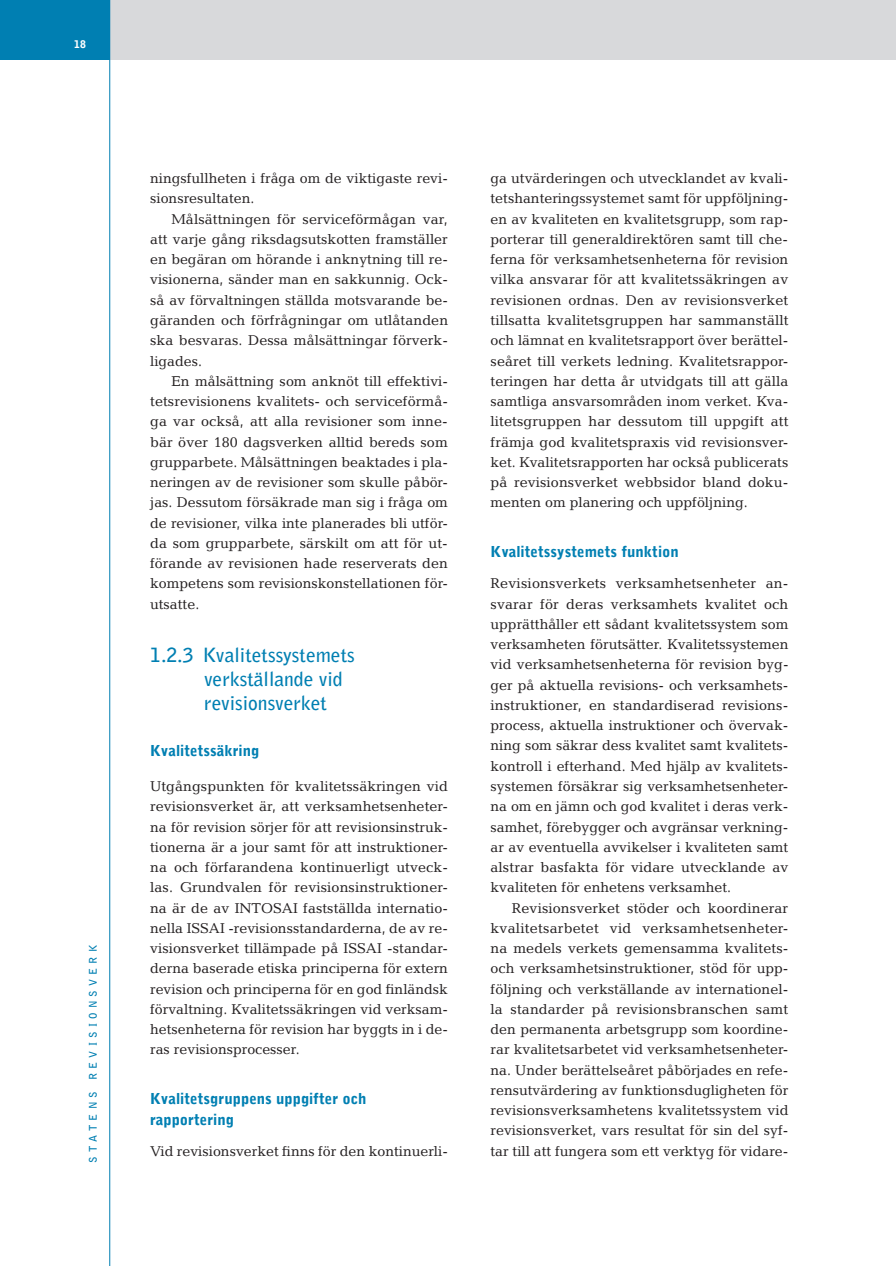
<style>
.page{position:relative;width:896px;height:1266px;background:#fff}
.page>*{position:absolute;margin:0;border:0;box-sizing:border-box;transform-origin:0 0}
.t1{font:700 19.5px/24px "Bell Gothic";color:#007fb2}
.t2{font:900 15px/20.2px "Bell Gothic";color:#007fb2}
.t3{font:14.25px/20.2px "Candida";color:#231f20;text-align:justify}
.t4{font:700 10.5px "Bell Gothic";letter-spacing:.4em;color:#007fb2}
.t5{font:900 10.5px "Bell Gothic";color:#fff}
</style>
<div class="page">
<div style="left:35px;top:0;width:859px;height:60px;background:#d8d9db"></div>
<div style="left:0;top:0;width:110px;height:60px;background:#007fb2"></div>
<hr style="left:894px;top:0;width:1px;height:60px;background:#d8d9db">
<hr style="left:109px;top:0;width:1px;height:1265px;background:#007fb2">
<p class="t5" style="left:74px;top:38px;width:13px">18</p>
<p class="t4" style="left:87px;top:1162px;width:219px;rotate:-90deg">STATENS REVISIONSVERK</p>
<p class="t3" style="left:150px;top:168px;width:299px">ningsfullheten i fråga om de viktigaste revi&shy;sionsresultaten.</p>
<p class="t3" style="left:150px;top:209px;width:299px;text-indent:21px">Målsättningen för serviceförmågan var, att varje gång riksdagsutskotten framställer en begäran om hörande i anknytning till re&shy;visionerna, sänder man en sakkunnig. Ock&shy;så av förvaltningen ställda motsvarande be&shy;gäranden och förfrågningar om utlåtanden ska besvaras. Dessa målsättningar förverk&shy;ligades.</p>
<p class="t3" style="left:150px;top:371px;width:299px;text-indent:21px">En målsättning som anknöt till effektivi&shy;tetsrevisionens kvalitets- och serviceförmå&shy;ga var också, att alla revisioner som inne&shy;bär över 180 dagsverken alltid bereds som grupparbete. Målsättningen beaktades i pla&shy;neringen av de revisioner som skulle påbör&shy;jas. Dessutom försäkrade man sig i fråga om de revisioner, vilka inte planerades bli utför&shy;da som grupparbete, särskilt om att för ut&shy;förande av revisionen hade reserverats den kompetens som revisionskonstellationen för&shy;utsatte.</p>
<h1 class="t1" style="left:204px;top:643px;width:152px;text-indent:-54px">1.2.3 Kvalitetssystemets verkställande vid revisionsverket</h1>
<p class="t2" style="left:150px;top:741px;width:111px">Kvalitetssäkring</p>
<p class="t3" style="left:150px;top:776px;width:299px">Utgångspunkten för kvalitetssäkringen vid revisionsverket är, att verksamhetsenheter&shy;na för revision sörjer för att revisionsinstruk&shy;tionerna är a jour samt för att instruktioner&shy;na och förfarandena kontinuerligt utveck&shy;las. Grundvalen för revisionsinstruktioner&shy;na är de av INTOSAI fastställda internatio&shy;nella ISSAI -revisionsstandarderna, de av re&shy;visionsverket tillämpade på ISSAI -standar&shy;derna baserade etiska principerna för extern revision och principerna för en god finländsk förvaltning. Kvalitetssäkringen vid verksam&shy;hetsenheterna för revision har byggts in i de&shy;ras revisionsprocesser.</p>
<p class="t2" style="left:150px;top:1089px;width:218px">Kvalitetsgruppens uppgifter och rapportering</p>
<p class="t3" style="left:150px;top:1140px;width:299px">Vid revisionsverket finns för den kontinuerli-</p>
<p class="t3" style="left:490px;top:168px;width:299px">ga utvärderingen och utvecklandet av kvali&shy;tetshanteringssystemet samt för uppföljning&shy;en av kvaliteten en kvalitetsgrupp, som rap&shy;porterar till generaldirektören samt till che&shy;ferna för verksamhetsenheterna för revision vilka ansvarar för att kvalitetssäkringen av revisionen ordnas. Den av revisionsverket tillsatta kvalitetsgruppen har sammanställt och lämnat en kvalitetsrapport över berättel&shy;seåret till verkets ledning. Kvalitetsrappor&shy;teringen har detta år utvidgats till att gälla samtliga ansvarsområden inom verket. Kva&shy;litetsgruppen har dessutom till uppgift att främja god kvalitetspraxis vid revisionsver&shy;ket. Kvalitetsrapporten har också publicerats på revisionsverket webbsidor bland doku&shy;menten om planering och uppföljning.</p>
<p class="t2" style="left:490px;top:542px;width:190px">Kvalitetssystemets funktion</p>
<p class="t3" style="left:490px;top:573px;width:299px">Revisionsverkets verksamhetsenheter an&shy;svarar för deras verksamhets kvalitet och upprätthåller ett sådant kvalitetssystem som verksamheten förutsätter. Kvalitetssystemen vid verksamhetsenheterna för revision byg&shy;ger på aktuella revisions- och verksamhets&shy;instruktioner, en standardiserad revisions&shy;process, aktuella instruktioner och övervak&shy;ning som säkrar dess kvalitet samt kvalitets&shy;kontroll i efterhand. Med hjälp av kvalitets&shy;systemen försäkrar sig verksamhetsenheter&shy;na om en jämn och god kvalitet i deras verk&shy;samhet, förebygger och avgränsar verkning&shy;ar av eventuella avvikelser i kvaliteten samt alstrar basfakta för vidare utvecklande av kvaliteten för enhetens verksamhet.</p>
<p class="t3" style="left:490px;top:897px;width:299px;text-indent:21px">Revisionsverket stöder och koordinerar kvalitetsarbetet vid verksamhetsenheter&shy;na medels verkets gemensamma kvalitets&shy;och verksamhetsinstruktioner, stöd för upp&shy;följning och verkställande av internationel&shy;la standarder på revisionsbranschen samt den permanenta arbetsgrupp som koordine&shy;rar kvalitetsarbetet vid verksamhetsenheter&shy;na. Under berättelseåret påbörjades en refe&shy;rensutvärdering av funktionsdugligheten för revisionsverksamhetens kvalitetssystem vid revisionsverket, vars resultat för sin del syf&shy;tar till att fungera som ett verktyg för vidare-</p>
</div>
